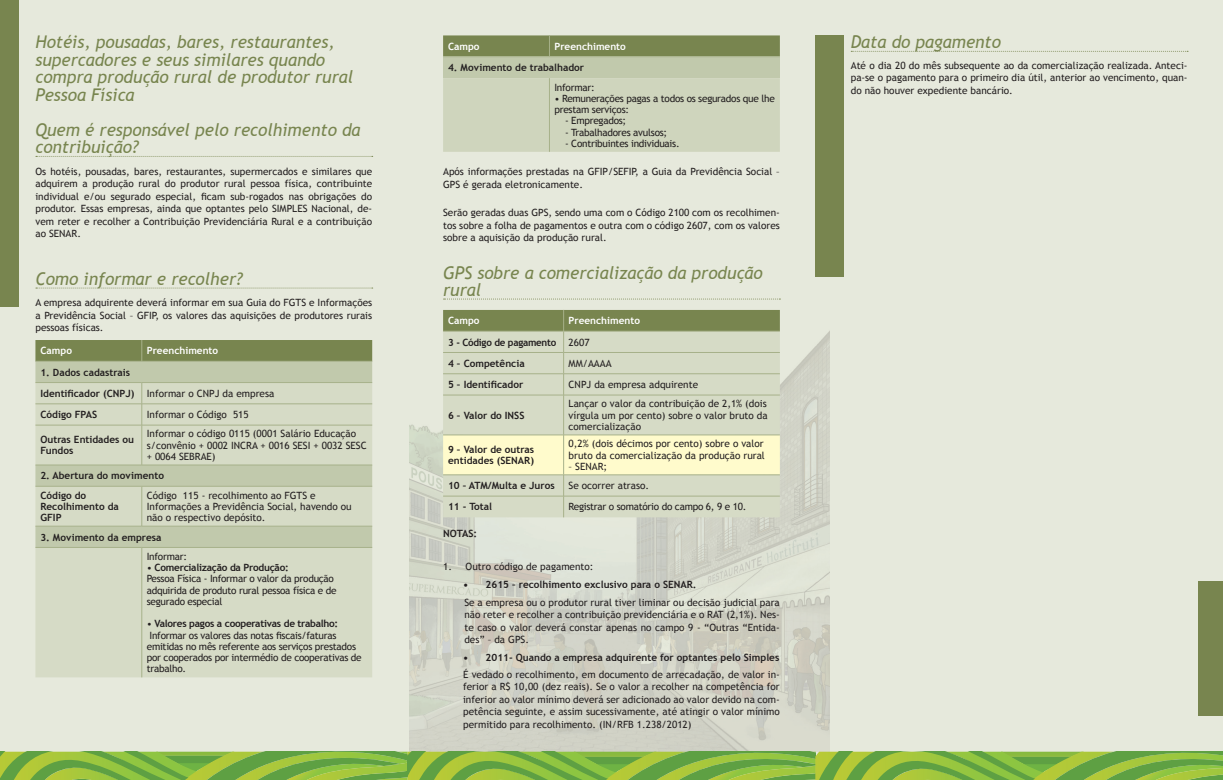
<style>
.page{position:relative;width:1223px;height:780px;background:#fff}
.page>*{position:absolute;margin:0;border:0;box-sizing:border-box;transform-origin:0 0}
.t1{font:italic 17.5px/17.5px "Trebuchet MS";color:#78854f}
.t2{font:10px/12.5px "Trebuchet MS";color:#231f20;text-align:justify}
.t3{font:10px/11.2px "Trebuchet MS";letter-spacing:-.025em;color:#231f20}
.t4{font:700 10px/21.2px "Trebuchet MS";color:#231f20}
.t5{font:700 10px "Trebuchet MS";color:#fff}
.s1{font-weight:400}
.s2{font-weight:700}
.s3{color:#fff}
</style>
<div class="page">
<div style="left:0;top:0;width:1222px;height:780px;background:#e6e9dc"></div>
<img style="left:409px;top:276px;width:420px;height:466px">
<svg style="left:443px;top:298px;width:337px;height:1px"></svg>
<div style="left:443px;top:57px;width:337px;height:21px;background:#c1c9ac"></div>
<div style="left:443px;top:78px;width:337px;height:74px;background:#cfd5bd"></div>
<div style="left:443px;top:35px;width:337px;height:21px;background:#78854f"></div>
<hr style="left:443px;top:56px;width:106px;height:1px;background:#a7b18a">
<hr style="left:549px;top:56px;width:231px;height:1px;background:#a7b18a">
<hr style="left:549px;top:78px;width:1px;height:74px;background:#a7b18a">
<div style="left:443px;top:396px;width:337px;height:38px;background:#d6dbc6"></div>
<svg style="left:443px;top:310px;width:337px;height:85px;background:#bdc4a6"></svg>
<hr style="left:443px;top:395px;width:120px;height:1px;background:#a7b18a">
<hr style="left:563px;top:395px;width:217px;height:1px;background:#a7b18a">
<hr style="left:563px;top:395px;width:1px;height:40px;background:#a7b18a">
<hr style="left:443px;top:434px;width:120px;height:1px;background:#a7b18a">
<hr style="left:563px;top:434px;width:217px;height:1px;background:#a7b18a">
<svg style="left:443px;top:435px;width:337px;height:82px;background:#e7e8c6"></svg>
<svg style="left:851px;top:51px;width:337px;height:1px"></svg>
<svg style="left:36px;top:156px;width:337px;height:1px"></svg>
<svg style="left:36px;top:287px;width:337px;height:1px"></svg>
<div style="left:35px;top:362px;width:337px;height:20px;background:#c1c9ac"></div>
<svg style="left:35px;top:383px;width:337px;height:294px;background:#d2d8c2"></svg>
<div style="left:35px;top:340px;width:337px;height:21px;background:#78854f"></div>
<hr style="left:35px;top:361px;width:107px;height:1px;background:#a7b18a">
<hr style="left:142px;top:361px;width:230px;height:1px;background:#a7b18a">
<hr style="left:35px;top:382px;width:107px;height:1px;background:#a7b18a">
<hr style="left:142px;top:382px;width:230px;height:1px;background:#a7b18a">
<hr style="left:35px;top:403px;width:107px;height:1px;background:#a7b18a">
<hr style="left:142px;top:403px;width:230px;height:1px;background:#a7b18a">
<svg style="left:142px;top:383px;width:1px;height:42px"></svg>
<hr style="left:35px;top:425px;width:107px;height:1px;background:#a7b18a">
<hr style="left:142px;top:425px;width:230px;height:1px;background:#a7b18a">
<hr style="left:142px;top:425px;width:1px;height:40px;background:#a7b18a">
<hr style="left:35px;top:465px;width:107px;height:1px;background:#a7b18a">
<hr style="left:142px;top:465px;width:230px;height:1px;background:#a7b18a">
<hr style="left:35px;top:486px;width:107px;height:1px;background:#a7b18a">
<hr style="left:142px;top:486px;width:230px;height:1px;background:#a7b18a">
<hr style="left:142px;top:486px;width:1px;height:40px;background:#a7b18a">
<hr style="left:35px;top:526px;width:107px;height:1px;background:#a7b18a">
<hr style="left:142px;top:526px;width:230px;height:1px;background:#a7b18a">
<hr style="left:35px;top:547px;width:107px;height:1px;background:#a7b18a">
<hr style="left:142px;top:547px;width:230px;height:1px;background:#a7b18a">
<hr style="left:142px;top:547px;width:1px;height:130px;background:#a7b18a">
<svg style="left:0;top:742px;width:1222px;height:38px"></svg>
<div style="left:0;top:0;width:19px;height:306px;background:#78854f"></div>
<div style="left:815px;top:35px;width:28px;height:241px;background:#78854f"></div>
<div style="left:1198px;top:581px;width:24px;height:135px;background:#78854f"></div>
<h1 class="t1" style="left:35px;top:34px;width:319px">Hotéis, pousadas, bares, restaurantes, supercadores e seus similares quando compra produção rural de produtor rural Pessoa Física</h1>
<h1 class="t1" style="left:35px;top:121px;width:327px">Quem é responsável pelo recolhimento da contribuição?</h1>
<p class="t2" style="left:35px;top:165px;width:338px">Os hotéis, pousadas, bares, restaurantes, supermercados e similares que adquirem a produção rural do produtor rural pessoa física, contribuinte individual e/ou segurado especial, ficam sub-rogados nas obrigações do produtor. Essas empresas, ainda que optantes pelo SIMPLES Nacional, de&shy;vem reter e recolher a Contribuição Previdenciária Rural e a contribuição ao SENAR.</p>
<h1 class="t1" style="left:35px;top:270px;width:208px">Como informar e recolher?</h1>
<p class="t2" style="left:35px;top:297px;width:338px">A empresa adquirente deverá informar em sua Guia do FGTS e Informações a Previdência Social – GFIP, os valores das aquisições de produtores rurais pessoas físicas.</p>
<p class="t5" style="left:40px;top:344px;width:33px">Campo</p>
<p class="t5" style="left:147px;top:344px;width:73px">Preenchimento</p>
<p class="t4" style="left:40px;top:361px;width:235px">1. Dados cadastrais<br>Identificador (CNPJ) <span class="s1">Informar o CNPJ da empresa<br></span>Código FPAS</p>
<p class="t2" style="left:147px;top:408px;width:103px">Informar o Código 515</p>
<p class="t4" style="left:40px;top:434px;width:95px;line-height:11.2px">Outras Entidades ou<br>Fundos</p>
<p class="t2" style="left:147px;top:428px;width:221px;line-height:11.2px;text-align:left">Informar o código 0115 (0001 Salário Educação s/convênio + 0002 INCRA + 0016 SESI + 0032 SESC + 0064 SEBRAE)</p>
<p class="t4" style="left:40px;top:466px;width:125px;line-height:19.4px">2. Abertura do movimento<br>Código do</p>
<p class="t4" style="left:40px;top:500px;width:80px;line-height:11.2px">Recolhimento da<br>GFIP</p>
<p class="t2" style="left:147px;top:489px;width:206px;line-height:11.2px;text-align:left">Código 115 - recolhimento ao FGTS e<br>Informações a Previdência Social, havendo ou não o respectivo depósito.</p>
<p class="t4" style="left:40px;top:526px;width:123px">3. Movimento da empresa</p>
<p class="t3" style="left:147px;top:550px;width:42px">Informar:</p>
<p class="t3" style="left:147px;top:562px;width:191px">• <span class="s2">Comercialização da Produção:<br></span>Pessoa Física - Informar o valor da produção adquirida de produto rural pessoa física e de segurado especial</p>
<p class="t3" style="left:147px;top:618px;width:216px">• <span class="s2">Valores pagos a cooperativas de trabalho:<br></span>Informar os valores das notas fiscais/faturas emitidas no mês referente aos serviços prestados por cooperados por intermédio de cooperativas de trabalho.</p>
<p class="t5" style="left:448px;top:40px;width:33px">Campo</p>
<p class="t5" style="left:554px;top:40px;width:73px">Preenchimento</p>
<p class="t4" style="left:448px;top:57px;width:138px">4. Movimento de trabalhador</p>
<p class="t3" style="left:554px;top:81px;width:42px">Informar:</p>
<p class="t3" style="left:554px;top:93px;width:222px">• Remunerações pagas a todos os segurados que lhe prestam serviços:</p>
<p class="t3" style="left:565px;top:115px;width:63px">- Empregados;</p>
<p class="t3" style="left:565px;top:126px;width:104px">- Trabalhadores avulsos;</p>
<p class="t3" style="left:565px;top:138px;width:116px">- Contribuintes individuais.</p>
<p class="t2" style="left:443px;top:166px;width:338px">Após informações prestadas na GFIP/SEFIP, a Guia da Previdência Social –<br>GPS é gerada eletronicamente.</p>
<p class="t2" style="left:443px;top:207px;width:338px">Serão geradas duas GPS, sendo uma com o Código 2100 com os recolhimen&shy;tos sobre a folha de pagamentos e outra com o código 2607, com os valores sobre a aquisição da produção rural.</p>
<h1 class="t1" style="left:443px;top:264px;width:321px">GPS sobre a comercialização da produção rural</h1>
<p class="t5" style="left:448px;top:314px;width:33px">Campo</p>
<p class="t4" style="left:448px;top:310px;width:193px;text-indent:120px"><span class="s3">Preenchimento<br></span>3 - Código de pagamento <span class="s1">2607<br></span>4 – Competência</p>
<p class="t2" style="left:568px;top:357px;width:45px">MM/AAAA</p>
<p class="t4" style="left:448px;top:374px;width:77px">5 – Identificador</p>
<p class="t2" style="left:568px;top:378px;width:131px">CNPJ da empresa adquirente</p>
<p class="t4" style="left:448px;top:404px;width:78px">6 – Valor do INSS</p>
<p class="t2" style="left:568px;top:398px;width:200px;line-height:11.2px">Lançar o valor da contribuição de 2,1% (dois vírgula um por cento) sobre o valor bruto da comercialização</p>
<p class="t4" style="left:448px;top:444px;width:87px;line-height:11.2px">9 – Valor de outras entidades (SENAR)</p>
<p class="t2" style="left:568px;top:438px;width:198px;line-height:11.2px">0,2% (dois décimos por cento) sobre o valor bruto da comercialização da produção rural</p>
<p class="t2" style="left:568px;top:460px;width:40px">– SENAR;</p>
<p class="t4" style="left:448px;top:475px;width:108px">10 – ATM/Multa e Juros</p>
<p class="t2" style="left:568px;top:479px;width:82px">Se ocorrer atraso.</p>
<p class="t4" style="left:448px;top:496px;width:45px">11 - Total</p>
<p class="t3" style="left:568px;top:501px;width:179px">Registrar o somatório do campo 6, 9 e 10.</p>
<p class="t4" style="left:443px;top:523px;width:35px">NOTAS:</p>
<p class="t2" style="left:443px;top:560px;width:152px">1. Outro código de pagamento:</p>
<p class="t4" style="left:463px;top:574px;width:235px">• 2615 – recolhimento exclusivo para o SENAR.</p>
<p class="t2" style="left:464px;top:596px;width:317px">Se a empresa ou o produtor rural tiver liminar ou decisão judicial para não reter e recolher a contribuição previdenciária e o RAT (2,1%). Nes&shy;te caso o valor deverá constar apenas no campo 9 - “Outras “Entida&shy;des” – da GPS.</p>
<p class="t4" style="left:463px;top:646px;width:318px">• 2011- Quando a empresa adquirente for optantes pelo Simples</p>
<p class="t2" style="left:463px;top:668px;width:318px">É vedado o recolhimento, em documento de arrecadação, de valor in&shy;ferior a R$ 10,00 (dez reais). Se o valor a recolher na competência for inferior ao valor mínimo deverá ser adicionado ao valor devido na com&shy;petência seguinte, e assim sucessivamente, até atingir o valor mínimo permitido para recolhimento. (IN/RFB 1.238/2012)</p>
<h1 class="t1" style="left:850px;top:34px;width:152px">Data do pagamento</h1>
<p class="t2" style="left:850px;top:59px;width:338px">Até o dia 20 do mês subsequente ao da comercialização realizada. Anteci&shy;pa-se o pagamento para o primeiro dia útil, anterior ao vencimento, quan&shy;do não houver expediente bancário.</p>
</div>
